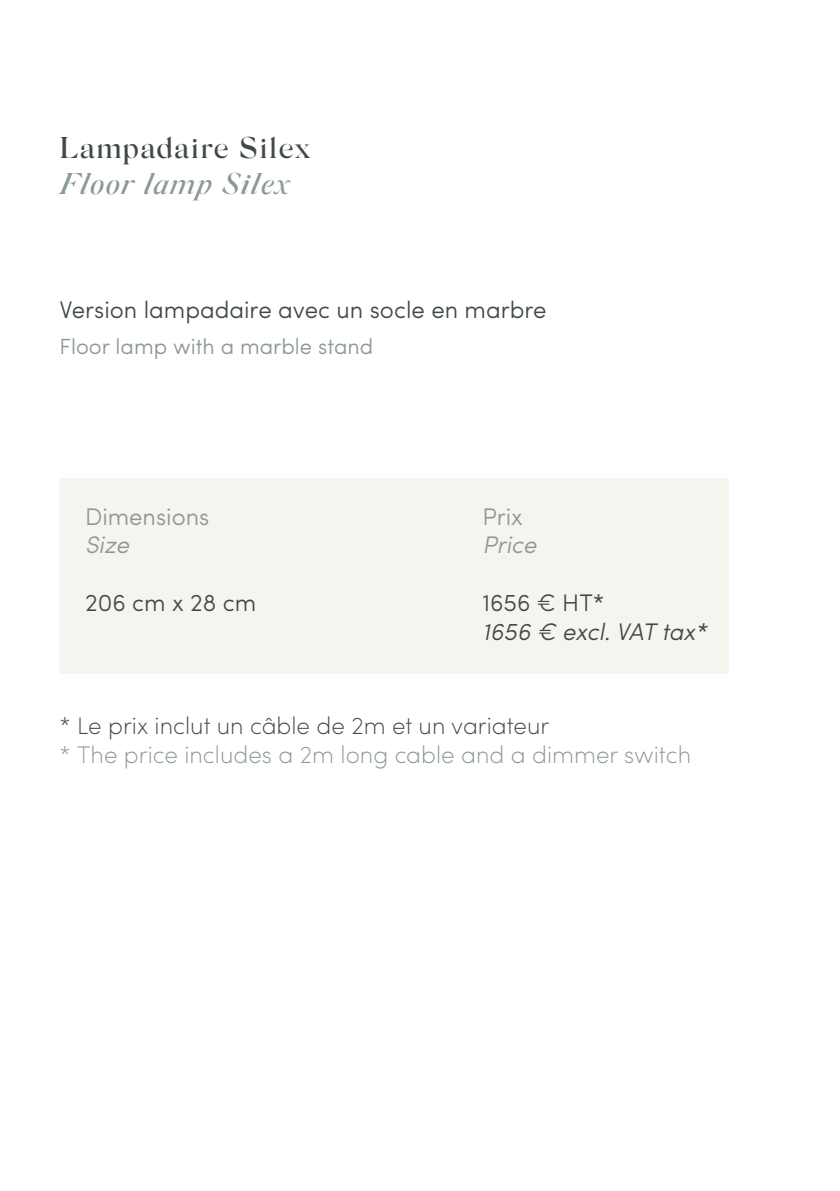
<style>
.page{position:relative;width:840px;height:1191px;background:#fff}
.page>*{position:absolute;margin:0;border:0;box-sizing:border-box;transform-origin:0 0}
.t1{font:500 30px "Silk Serif";letter-spacing:.03em;color:#404945}
.t2{font:italic 500 30px "Silk Serif";letter-spacing:.03em;color:#8b9895}
.t3{font:300 24px "Sofia Pro";color:#404945}
.t4{font:200 24px "Sofia Pro";color:#8b9895}
.t5{font:200 24px "Sofia Pro";color:#404945}
.t6{font:italic 300 24px "Sofia Pro";letter-spacing:-.005em;color:#404945}
.t7{font:300 24px "Sofia Pro";color:#8b9895}
.t8{font:italic 300 24px "Sofia Pro";letter-spacing:-.005em;color:#8b9895}
.t9{font:300 22px "Sofia Pro";color:#8b9895}
</style>
<div class="page">
<div style="left:60px;top:478px;width:669px;height:196px;background:#f5f4ef"></div>
<p class="t1" style="left:60px;top:130px;width:252px">Lampadaire Silex</p>
<p class="t2" style="left:60px;top:166px;width:231px">Floor lamp Silex</p>
<p class="t3" style="left:60px;top:292px;width:488px">Version lampadaire avec un socle en marbre</p>
<p class="t9" style="left:60px;top:330px;width:315px">Floor lamp with a marble stand</p>
<p class="t7" style="left:85px;top:498px;width:126px">Dimensions</p>
<p class="t8" style="left:85px;top:527px;width:46px">Size</p>
<p class="t3" style="left:85px;top:585px;width:172px">206 cm x 28 cm</p>
<p class="t7" style="left:482px;top:498px;width:42px">Prix</p>
<p class="t8" style="left:482px;top:527px;width:55px">Price</p>
<p class="t3" style="left:482px;top:585px;width:124px">1656 € HT*</p>
<p class="t6" style="left:482px;top:614px;width:226px">1656 € excl. VAT tax*</p>
<p class="t5" style="left:60px;top:709px;width:491px">* Le prix inclut un câble de 2m et un variateur</p>
<p class="t4" style="left:60px;top:738px;width:632px">* The price includes a 2m long cable and a dimmer switch</p>
</div>
